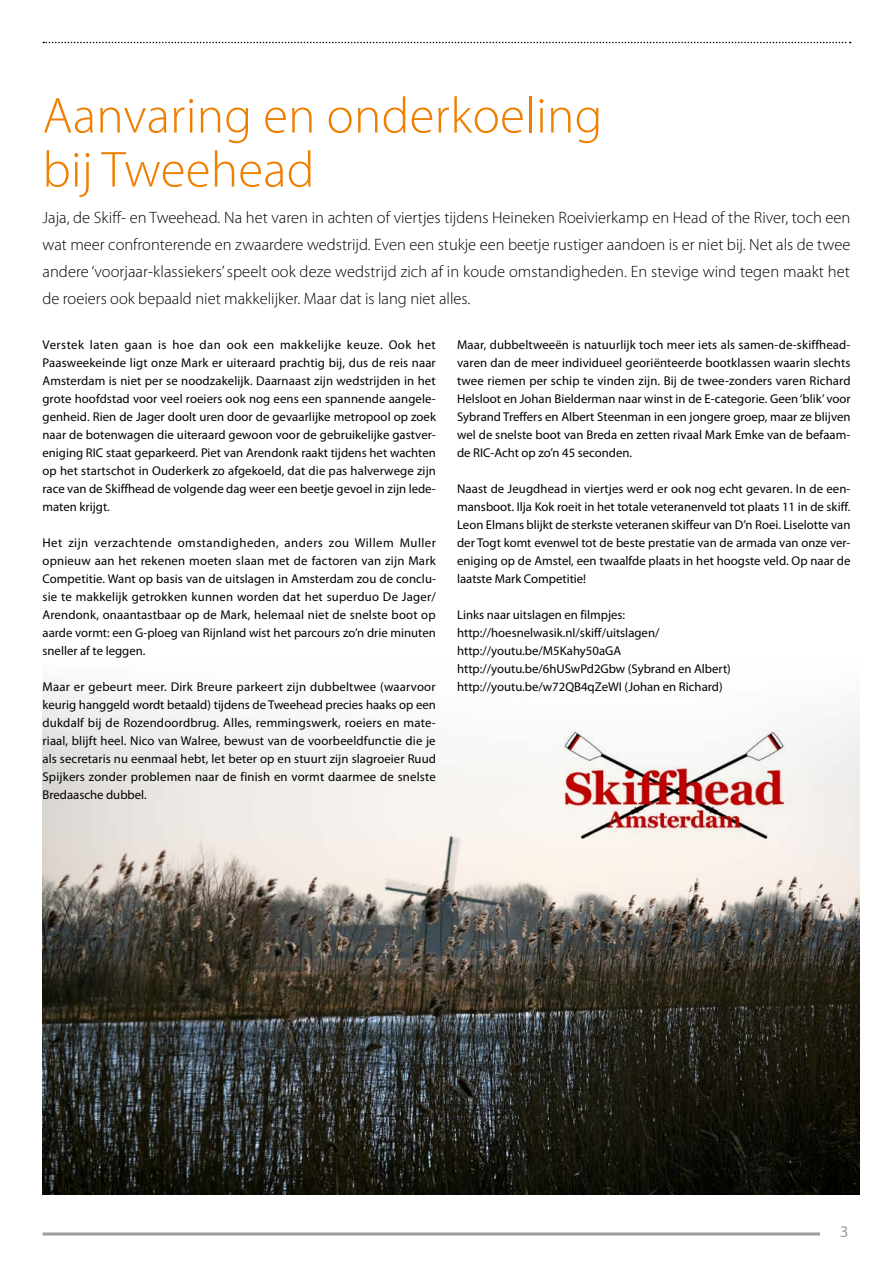
<style>
.page{position:relative;width:893px;height:1263px;background:#fff}
.page>*{position:absolute;margin:0;border:0;box-sizing:border-box;transform-origin:0 0}
.t1{font:300 51px/54px "Myriad Pro";letter-spacing:.005em;color:#ee7f00}
.t2{font:300 16.5px/27px "Myriad Pro";color:#000;text-align:justify}
.t3{font:16.5px "Myriad Pro";color:#9c9e9f}
.t4{font:12.75px/18px "Myriad Pro";color:#000;text-align:justify}
</style>
<div class="page">
<hr style="left:43px;top:1232px;width:777px;height:3px;background:#9c9e9f">
<img style="left:43px;top:687px;width:816px;height:508px">
<svg style="left:43px;top:42px;width:808px;height:1px"></svg>
<img style="left:540px;top:718px;width:269px;height:135px">
<h1 class="t1" style="left:43px;top:89px;width:561px">Aanvaring en onderkoeling bij Tweehead</h1>
<p class="t2" style="left:43px;top:204px;width:809px">Jaja, de Skiff- en Tweehead. Na het varen in achten of viertjes tijdens Heineken Roeivierkamp en Head of the River, toch een wat meer confronterende en zwaardere wedstrijd. Even een stukje een beetje rustiger aandoen is er niet bij. Net als de twee andere ‘voorjaar-klassiekers’ speelt ook deze wedstrijd zich af in koude omstandigheden. En stevige wind tegen maakt het de roeiers ook bepaald niet makkelijker. Maar dat is lang niet alles.</p>
<p class="t4" style="left:43px;top:335px;width:395px">Verstek laten gaan is hoe dan ook een makkelijke keuze. Ook het Paasweekeinde ligt onze Mark er uiteraard prachtig bij, dus de reis naar Amsterdam is niet per se noodzakelijk. Daarnaast zijn wedstrijden in het grote hoofdstad voor veel roeiers ook nog eens een spannende aangele&shy;genheid. Rien de Jager doolt uren door de gevaarlijke metropool op zoek naar de botenwagen die uiteraard gewoon voor de gebruikelijke gastver&shy;eniging RIC staat geparkeerd. Piet van Arendonk raakt tijdens het wachten op het startschot in Ouderkerk zo afgekoeld, dat die pas halverwege zijn race van de Skiffhead de volgende dag weer een beetje gevoel in zijn lede&shy;maten krijgt.</p>
<p class="t4" style="left:43px;top:533px;width:395px">Het zijn verzachtende omstandigheden, anders zou Willem Muller opnieuw aan het rekenen moeten slaan met de factoren van zijn Mark Competitie. Want op basis van de uitslagen in Amsterdam zou de conclu&shy;sie te makkelijk getrokken kunnen worden dat het superduo De Jager/ Arendonk, onaantastbaar op de Mark, helemaal niet de snelste boot op aarde vormt: een G-ploeg van Rijnland wist het parcours zo’n drie minuten sneller af te leggen.</p>
<p class="t4" style="left:43px;top:677px;width:395px">Maar er gebeurt meer. Dirk Breure parkeert zijn dubbeltwee (waarvoor keurig hanggeld wordt betaald) tijdens de Tweehead precies haaks op een dukdalf bij de Rozendoordbrug. Alles, remmingswerk, roeiers en mate&shy;riaal, blijft heel. Nico van Walree, bewust van de voorbeeldfunctie die je als secretaris nu eenmaal hebt, let beter op en stuurt zijn slagroeier Ruud Spijkers zonder problemen naar de finish en vormt daarmee de snelste Bredaasche dubbel.</p>
<p class="t4" style="left:457px;top:335px;width:395px">Maar, dubbeltweeën is natuurlijk toch meer iets als samen-de-skiffhead&shy;varen dan de meer individueel georiënteerde bootklassen waarin slechts twee riemen per schip te vinden zijn. Bij de twee-zonders varen Richard Helsloot en Johan Bielderman naar winst in de E-categorie. Geen ‘blik’ voor Sybrand Treffers en Albert Steenman in een jongere groep, maar ze blijven wel de snelste boot van Breda en zetten rivaal Mark Emke van de befaam&shy;de RIC-Acht op zo’n 45 seconden.</p>
<p class="t4" style="left:457px;top:479px;width:395px">Naast de Jeugdhead in viertjes werd er ook nog echt gevaren. In de een&shy;mansboot. Ilja Kok roeit in het totale veteranenveld tot plaats 11 in de skiff.<br>Leon Elmans blijkt de sterkste veteranen skiffeur van D’n Roei. Liselotte van der Togt komt evenwel tot de beste prestatie van de armada van onze ver&shy;eniging op de Amstel, een twaalfde plaats in het hoogste veld. Op naar de laatste Mark Competitie!</p>
<p class="t4" style="left:457px;top:605px;width:275px;text-align:left">Links naar uitslagen en filmpjes: http://hoesnelwasik.nl/skiff/uitslagen/ http://youtu.be/M5Kahy50aGA http://youtu.be/6hUSwPd2Gbw (Sybrand en Albert) http://youtu.be/w72QB4qZeWI (Johan en Richard)</p>
<p class="t3" style="left:840px;top:1221px;width:10px">3</p>
</div>
